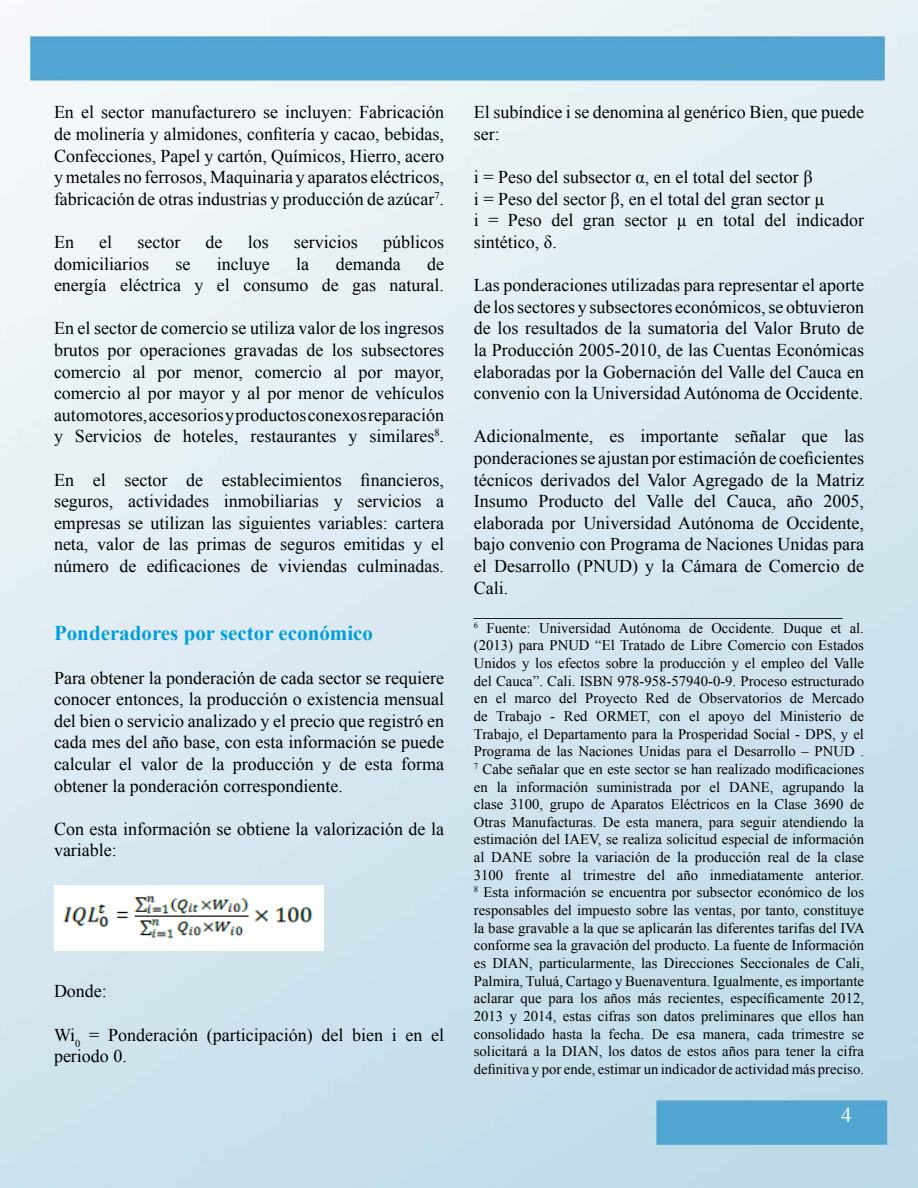
<style>
.page{position:relative;width:918px;height:1188px;background:#fff}
.page>*{position:absolute;margin:0;border:0;box-sizing:border-box;transform-origin:0 0}
.t1{font:700 21px "Times New Roman";color:#009ee0}
.t2{font:21px "Times New Roman";color:#fff}
.t3{font:18px/21.6px "Times New Roman";color:#000;text-align:justify}
.t4{font:14.7px/17.7px "Times New Roman";color:#000;text-align:justify}
</style>
<div class="page">
<img style="left:0;top:0;width:918px;height:1188px">
<img style="left:54px;top:886px;width:269px;height:65px">
<p class="t3" style="left:54px;top:101px;width:392px">En el sector manufacturero se incluyen: Fabricación de molinería y almidones, confitería y cacao, bebidas, Confecciones, Papel y cartón, Químicos, Hierro, acero y metales no ferrosos, Maquinaria y aparatos eléctricos, fabricación de otras industrias y producción de azúcar<sup>7</sup>.</p>
<p class="t3" style="left:54px;top:231px;width:21px">En</p>
<p class="t3" style="left:99px;top:231px;width:14px">el</p>
<p class="t3" style="left:137px;top:231px;width:44px">sector</p>
<p class="t3" style="left:206px;top:231px;width:18px">de</p>
<p class="t3" style="left:248px;top:231px;width:23px">los</p>
<p class="t3" style="left:294px;top:231px;width:65px">servicios</p>
<p class="t3" style="left:383px;top:231px;width:63px">públicos</p>
<p class="t3" style="left:54px;top:252px;width:97px">domiciliarios</p>
<p class="t3" style="left:175px;top:252px;width:16px">se</p>
<p class="t3" style="left:217px;top:252px;width:54px">incluye</p>
<p class="t3" style="left:296px;top:252px;width:14px">la</p>
<p class="t3" style="left:336px;top:252px;width:66px">demanda</p>
<p class="t3" style="left:54px;top:252px;width:392px;text-align:right">de<br>energía eléctrica y el consumo de gas natural.</p>
<p class="t3" style="left:54px;top:317px;width:392px">En el sector de comercio se utiliza valor de los ingresos brutos por operaciones gravadas de los subsectores comercio al por menor, comercio al por mayor, comercio al por mayor y al por menor de vehículos automotores, accesorios y productos conexos reparación y Servicios de hoteles, restaurantes y similares<sup>8</sup>.</p>
<p class="t3" style="left:54px;top:468px;width:392px">En el sector de establecimientos financieros, seguros, actividades inmobiliarias y servicios a empresas se utilizan las siguientes variables: cartera neta, valor de las primas de seguros emitidas y el número de edificaciones de viviendas culminadas.</p>
<p class="t1" style="left:54px;top:619px;width:321px">Ponderadores por sector económico</p>
<p class="t3" style="left:54px;top:666px;width:392px">Para obtener la ponderación de cada sector se requiere conocer entonces, la producción o existencia mensual del bien o servicio analizado y el precio que registró en cada mes del año base, con esta información se puede calcular el valor de la producción y de esta forma obtener la ponderación correspondiente.</p>
<p class="t3" style="left:54px;top:818px;width:392px">Con esta información se obtiene la valorización de la variable:</p>
<p class="t3" style="left:54px;top:980px;width:54px">Donde:</p>
<p class="t3" style="left:54px;top:1024px;width:392px">Wi<sub>0</sub> = Ponderación (participación) del bien i en el periodo 0.</p>
<p class="t3" style="left:474px;top:101px;width:392px">El subíndice i se denomina al genérico Bien, que puede ser:</p>
<p class="t3" style="left:474px;top:166px;width:392px;text-align:left">i = Peso del subsector α, en el total del sector β<br>i = Peso del sector β, en el total del gran sector µ<br>i = Peso del gran sector µ en total del indicador sintético, δ.</p>
<p class="t3" style="left:474px;top:274px;width:392px">Las ponderaciones utilizadas para representar el aporte de los sectores y subsectores económicos, se obtuvieron de los resultados de la sumatoria del Valor Bruto de la Producción 2005-2010, de las Cuentas Económicas elaboradas por la Gobernación del Valle del Cauca en convenio con la Universidad Autónoma de Occidente.</p>
<p class="t3" style="left:474px;top:425px;width:392px;text-align:left">Adicionalmente, es importante señalar que las ponderaciones se ajustan por estimación de coeficientes técnicos derivados del Valor Agregado de la Matriz Insumo Producto del Valle del Cauca, año 2005, elaborada por Universidad Autónoma de Occidente, bajo convenio con Programa de Naciones Unidas para el Desarrollo (PNUD) y la Cámara de Comercio de Cali. _________________________________________</p>
<p class="t4" style="left:474px;top:619px;width:392px"><sup>6</sup> Fuente: Universidad Autónoma de Occidente. Duque et al. (2013) para PNUD “El Tratado de Libre Comercio con Estados Unidos y los efectos sobre la producción y el empleo del Valle del Cauca”. Cali. ISBN 978-958-57940-0-9. Proceso estructurado en el marco del Proyecto Red de Observatorios de Mercado de Trabajo - Red ORMET, con el apoyo del Ministerio de Trabajo, el Departamento para la Prosperidad Social - DPS, y el Programa de las Naciones Unidas para el Desarrollo – PNUD .<br><sup>7</sup> Cabe señalar que en este sector se han realizado modificaciones en la información suministrada por el DANE, agrupando la clase 3100, grupo de Aparatos Eléctricos en la Clase 3690 de Otras Manufacturas. De esta manera, para seguir atendiendo la estimación del IAEV, se realiza solicitud especial de información al DANE sobre la variación de la producción real de la clase 3100 frente al trimestre del año inmediatamente anterior.<br><sup>8</sup> Esta información se encuentra por subsector económico de los responsables del impuesto sobre las ventas, por tanto, constituye la base gravable a la que se aplicarán las diferentes tarifas del IVA conforme sea la gravación del producto. La fuente de Información es DIAN, particularmente, las Direcciones Seccionales de Cali, Palmira, Tuluá, Cartago y Buenaventura. Igualmente, es importante aclarar que para los años más recientes, específicamente 2012, 2013 y 2014, estas cifras son datos preliminares que ellos han consolidado hasta la fecha. De esa manera, cada trimestre se solicitará a la DIAN, los datos de estos años para tener la cifra definitiva y por ende, estimar un indicador de actividad más preciso.</p>
<p class="t2" style="left:841px;top:1101px;width:12px">4</p>
</div>
